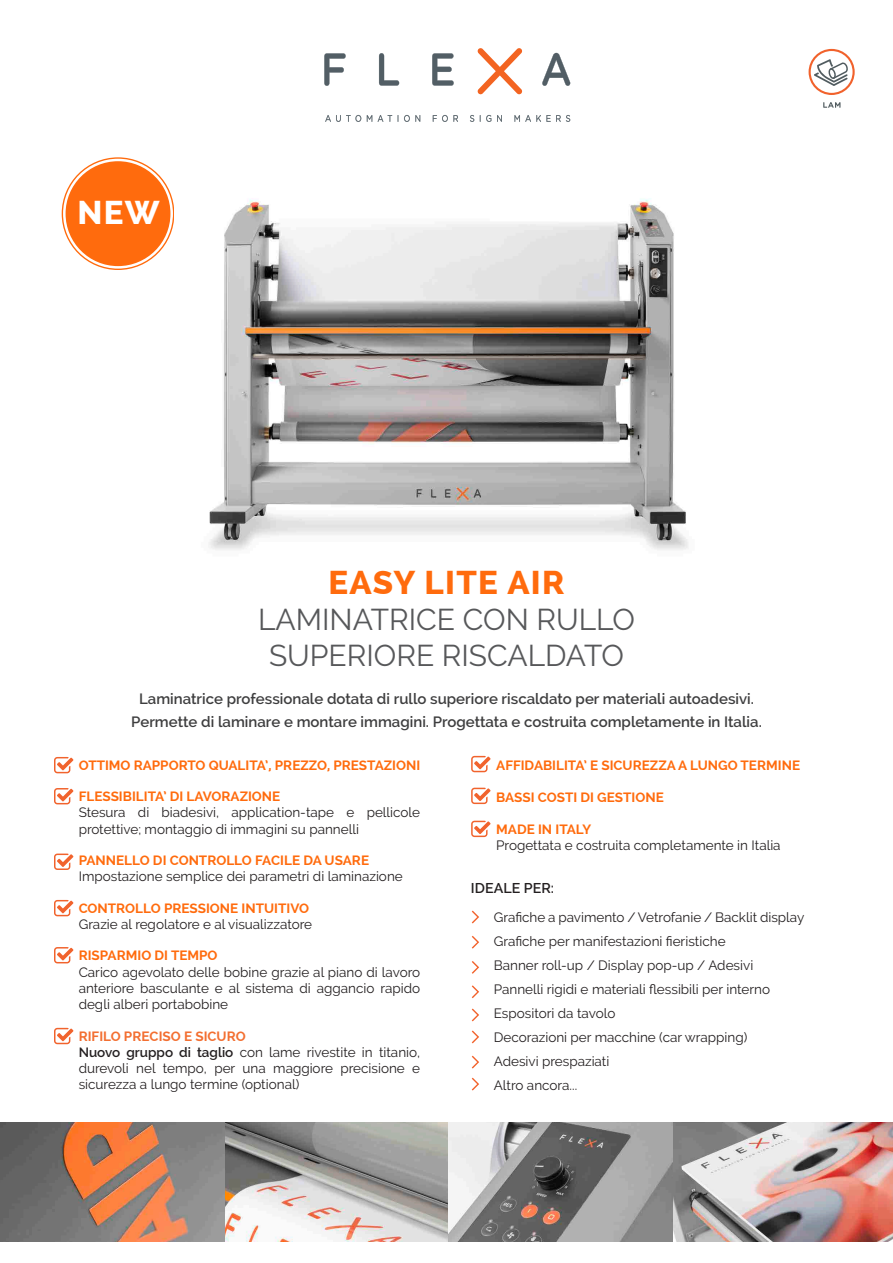
<style>
.page{position:relative;width:893px;height:1263px;background:#fff}
.page>*{position:absolute;margin:0;border:0;box-sizing:border-box;transform-origin:0 0}
.t1{font:800 33px "Raleway";letter-spacing:.04em;color:#ff6b0d}
.t2{font:800 33px "Raleway";color:#fff}
.t3{font:30px "Raleway";color:#57585a}
.t4{font:600 15px "Raleway";color:#3e3e3f}
.t5{font:600 14.25px "Raleway";color:#231f20}
.t6{font:13.5px/16.2px "Raleway";color:#231f20;text-align:justify}
.t7{font:700 13.5px "Raleway";color:#ff6b0d}
.t8{font:700 13.5px "Raleway";color:#f36f31}
.s1{font-weight:600}
</style>
<div class="page">
<img style="left:0;top:1122px;width:893px;height:120px">
<div style="left:66px;top:161px;width:104px;height:105px;background:#ff6b0d;border-radius:50%"></div>
<img style="left:209px;top:198px;width:479px;height:352px">
<svg style="left:823px;top:102px;width:17px;height:6px"></svg>
<svg style="left:809px;top:49px;width:46px;height:46px"></svg>
<svg style="left:324px;top:53px;width:22px;height:33px"></svg>
<svg style="left:379px;top:53px;width:20px;height:33px"></svg>
<svg style="left:432px;top:53px;width:22px;height:33px"></svg>
<svg style="left:542px;top:53px;width:28px;height:33px"></svg>
<svg style="left:477px;top:48px;width:45px;height:46px"></svg>
<svg style="left:325px;top:115px;width:36px;height:7px"></svg>
<svg style="left:367px;top:115px;width:5px;height:7px"></svg>
<svg style="left:378px;top:115px;width:14px;height:7px"></svg>
<svg style="left:398px;top:115px;width:22px;height:7px"></svg>
<svg style="left:433px;top:115px;width:25px;height:7px"></svg>
<svg style="left:470px;top:115px;width:4px;height:7px"></svg>
<svg style="left:480px;top:115px;width:11px;height:7px"></svg>
<svg style="left:497px;top:115px;width:5px;height:7px"></svg>
<svg style="left:514px;top:115px;width:56px;height:7px"></svg>
<svg style="left:472px;top:910px;width:7px;height:13px"></svg>
<svg style="left:472px;top:936px;width:7px;height:13px"></svg>
<svg style="left:472px;top:961px;width:7px;height:13px"></svg>
<svg style="left:472px;top:985px;width:7px;height:13px"></svg>
<svg style="left:472px;top:1008px;width:7px;height:13px"></svg>
<svg style="left:472px;top:1030px;width:7px;height:13px"></svg>
<svg style="left:472px;top:1056px;width:7px;height:12px"></svg>
<svg style="left:472px;top:1078px;width:7px;height:12px"></svg>
<svg style="left:54px;top:757px;width:19px;height:16px"></svg>
<svg style="left:54px;top:788px;width:19px;height:16px"></svg>
<svg style="left:54px;top:853px;width:19px;height:17px"></svg>
<svg style="left:54px;top:900px;width:19px;height:16px"></svg>
<svg style="left:54px;top:947px;width:19px;height:16px"></svg>
<svg style="left:471px;top:756px;width:20px;height:16px"></svg>
<svg style="left:471px;top:788px;width:20px;height:16px"></svg>
<svg style="left:54px;top:1028px;width:19px;height:16px"></svg>
<svg style="left:471px;top:821px;width:20px;height:16px"></svg>
<p class="t2" style="left:77px;top:193px;width:84px">NEW</p>
<p class="t1" style="left:328px;top:564px;width:238px">EASY LITE AIR</p>
<p class="t3" style="left:258px;top:602px;width:378px">LAMINATRICE CON RULLO</p>
<p class="t3" style="left:269px;top:638px;width:356px">SUPERIORE RISCALDATO</p>
<p class="t4" style="left:139px;top:690px;width:616px">Laminatrice professionale dotata di rullo superiore riscaldato per materiali autoadesivi.</p>
<p class="t4" style="left:131px;top:713px;width:632px">Permette di laminare e montare immagini. Progettata e costruita completamente in Italia.</p>
<p class="t7" style="left:79px;top:757px;width:343px">OTTIMO RAPPORTO QUALITA’, PREZZO, PRESTAZIONI</p>
<p class="t7" style="left:79px;top:789px;width:203px">FLESSIBILITA’ DI LAVORAZIONE</p>
<p class="t6" style="left:79px;top:804px;width:343px">Stesura di biadesivi, application-tape e pellicole protettive; montaggio di immagini su pannelli</p>
<p class="t7" style="left:79px;top:852px;width:292px">PANNELLO DI CONTROLLO FACILE DA USARE</p>
<p class="t6" style="left:79px;top:868px;width:326px">Impostazione semplice dei parametri di laminazione</p>
<p class="t7" style="left:79px;top:900px;width:232px">CONTROLLO PRESSIONE INTUITIVO</p>
<p class="t6" style="left:79px;top:916px;width:235px">Grazie al regolatore e al visualizzatore</p>
<p class="t7" style="left:79px;top:948px;width:140px">RISPARMIO DI TEMPO</p>
<p class="t6" style="left:79px;top:964px;width:343px">Carico agevolato delle bobine grazie al piano di lavoro anteriore basculante e al sistema di aggancio rapido degli alberi portabobine</p>
<p class="t8" style="left:79px;top:1028px;width:169px">RIFILO PRECISO E SICURO</p>
<p class="t6" style="left:79px;top:1044px;width:343px"><span class="s1">Nuovo gruppo di taglio</span> con lame rivestite in titanio, durevoli nel tempo, per una maggiore precisione e sicurezza a lungo termine (optional)</p>
<p class="t7" style="left:496px;top:757px;width:305px">AFFIDABILITA’ E SICUREZZA A LUNGO TERMINE</p>
<p class="t7" style="left:496px;top:790px;width:169px">BASSI COSTI DI GESTIONE</p>
<p class="t7" style="left:496px;top:821px;width:96px">MADE IN ITALY</p>
<p class="t6" style="left:496px;top:837px;width:286px">Progettata e costruita completamente in Italia</p>
<p class="t5" style="left:471px;top:880px;width:85px">IDEALE PER:</p>
<p class="t6" style="left:494px;top:909px;width:312px">Grafiche a pavimento / Vetrofanie / Backlit display</p>
<p class="t6" style="left:494px;top:933px;width:233px">Grafiche per manifestazioni fieristiche</p>
<p class="t6" style="left:494px;top:957px;width:261px">Banner roll-up / Display pop-up / Adesivi</p>
<p class="t6" style="left:494px;top:981px;width:278px">Pannelli rigidi e materiali flessibili per interno</p>
<p class="t6" style="left:494px;top:1005px;width:123px">Espositori da tavolo</p>
<p class="t6" style="left:494px;top:1029px;width:255px">Decorazioni per macchine (car wrapping)</p>
<p class="t6" style="left:494px;top:1053px;width:117px">Adesivi prespaziati</p>
<p class="t6" style="left:494px;top:1077px;width:85px">Altro ancora...</p>
</div>
